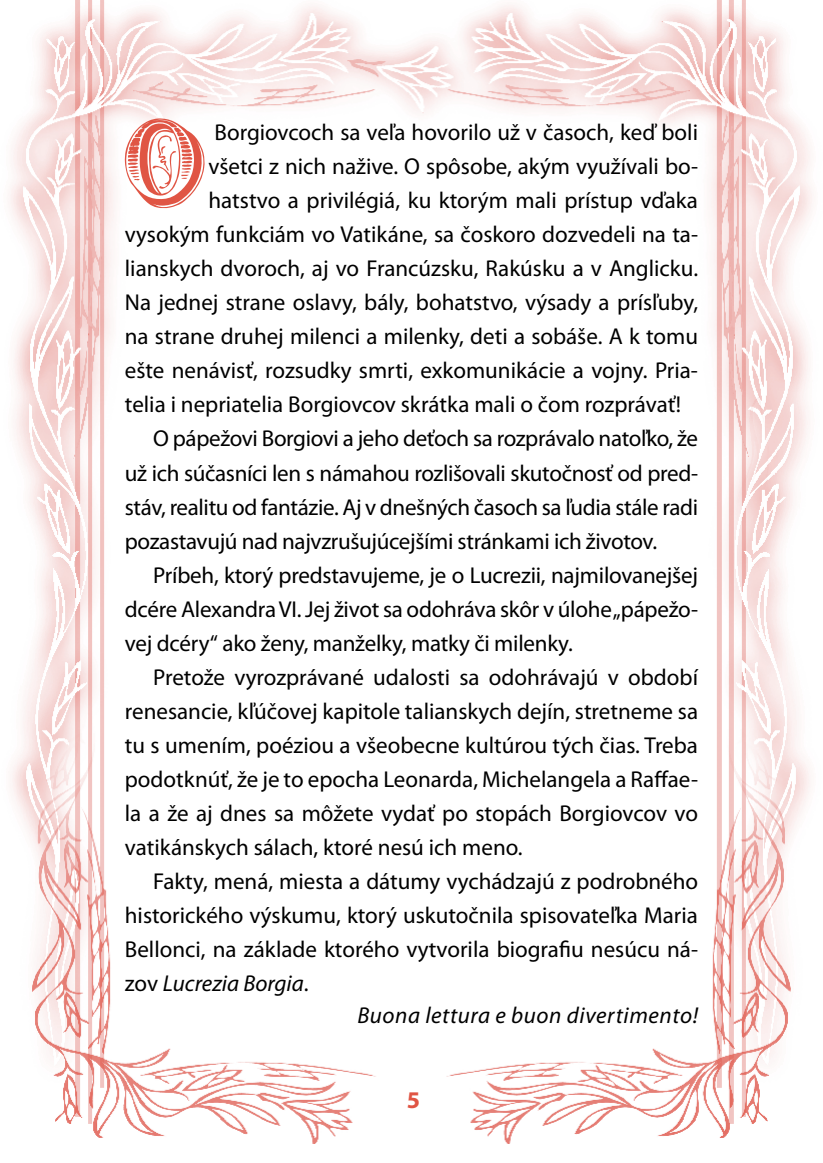
<style>
.page{position:relative;width:823px;height:1163px;background:#fff}
.page>*{position:absolute;margin:0;border:0;box-sizing:border-box;transform-origin:0 0}
.t1{font:112px "Wooden Ship Decorated";color:#e05544}
.t2{font:700 24px "Myriad Pro";color:#e05544}
.t3{font:23px "Myriad Pro";color:#000}
.t4{font:italic 23px "Myriad Pro";letter-spacing:.025em;color:#000}
.t5{font:italic 23px "Myriad Pro";color:#000}
.s1{font-style:normal}
</style>
<div class="page">
<img style="left:10px;top:0;width:802px;height:1144px">
<h1 class="t1" style="left:121px;top:101px;width:89px">O</h1>
<p class="t3" style="left:214px;top:118px;width:485px">Borgiovcoch sa veľa hovorilo už v časoch, keď boli</p>
<p class="t3" style="left:208px;top:152px;width:491px">všetci z nich nažive. O spôsobe, akým využívali bo-</p>
<p class="t3" style="left:208px;top:186px;width:490px">hatstvo a privilégiá, ku ktorým mali prístup vďaka</p>
<p class="t3" style="left:125px;top:220px;width:574px">vysokým funkciám vo Vatikáne, sa čoskoro dozvedeli na ta-</p>
<p class="t3" style="left:125px;top:254px;width:574px">lianskych dvoroch, aj vo Francúzsku, Rakúsku a v Anglicku.</p>
<p class="t3" style="left:125px;top:288px;width:574px">Na jednej strane oslavy, bály, bohatstvo, výsady a prísľuby,</p>
<p class="t3" style="left:125px;top:322px;width:574px">na strane druhej milenci a milenky, deti a sobáše. A k tomu</p>
<p class="t3" style="left:125px;top:356px;width:574px">ešte nenávisť, rozsudky smrti, exkomunikácie a vojny. Pria-</p>
<p class="t3" style="left:125px;top:390px;width:557px">telia i nepriatelia Borgiovcov skrátka mali o čom rozprávať!</p>
<p class="t3" style="left:153px;top:424px;width:546px">O pápežovi Borgiovi a jeho deťoch sa rozprávalo natoľko, že</p>
<p class="t3" style="left:125px;top:458px;width:574px">už ich súčasníci len s námahou rozlišovali skutočnosť od pred-</p>
<p class="t3" style="left:125px;top:492px;width:574px">stáv, realitu od fantázie. Aj v dnešných časoch sa ľudia stále radi</p>
<p class="t3" style="left:125px;top:526px;width:533px">pozastavujú nad najvzrušujúcejšími stránkami ich životov.</p>
<p class="t3" style="left:153px;top:560px;width:546px">Príbeh, ktorý predstavujeme, je o Lucrezii, najmilovanejšej</p>
<p class="t3" style="left:125px;top:594px;width:574px">dcére Alexandra VI. Jej život sa odohráva skôr v úlohe „pápežo-</p>
<p class="t3" style="left:125px;top:628px;width:449px">vej dcéry“ ako ženy, manželky, matky či milenky.</p>
<p class="t3" style="left:153px;top:662px;width:546px">Pretože vyrozprávané udalosti sa odohrávajú v období</p>
<p class="t3" style="left:125px;top:696px;width:574px">renesancie, kľúčovej kapitole talianskych dejín, stretneme sa</p>
<p class="t3" style="left:125px;top:730px;width:574px">tu s umením, poéziou a všeobecne kultúrou tých čias. Treba</p>
<p class="t3" style="left:125px;top:764px;width:574px">podotknúť, že je to epocha Leonarda, Michelangela a Raffae-</p>
<p class="t3" style="left:125px;top:798px;width:574px">la a že aj dnes sa môžete vydať po stopách Borgiovcov vo</p>
<p class="t3" style="left:125px;top:832px;width:399px">vatikánskych sálach, ktoré nesú ich meno.</p>
<p class="t3" style="left:153px;top:867px;width:546px">Fakty, mená, miesta a dátumy vychádzajú z podrobného</p>
<p class="t3" style="left:125px;top:901px;width:574px">historického výskumu, ktorý uskutočnila spisovateľka Maria</p>
<p class="t3" style="left:125px;top:935px;width:574px">Bellonci, na základe ktorého vytvorila biografiu nesúcu ná-</p>
<p class="t5" style="left:125px;top:969px;width:185px"><span class="s1">zov</span> Lucrezia Borgia<span class="s1">.</span></p>
<p class="t4" style="left:357px;top:1001px;width:342px">Buona lettura e buon divertimento!</p>
<p class="t2" style="left:406px;top:1083px;width:15px">5</p>
</div>
